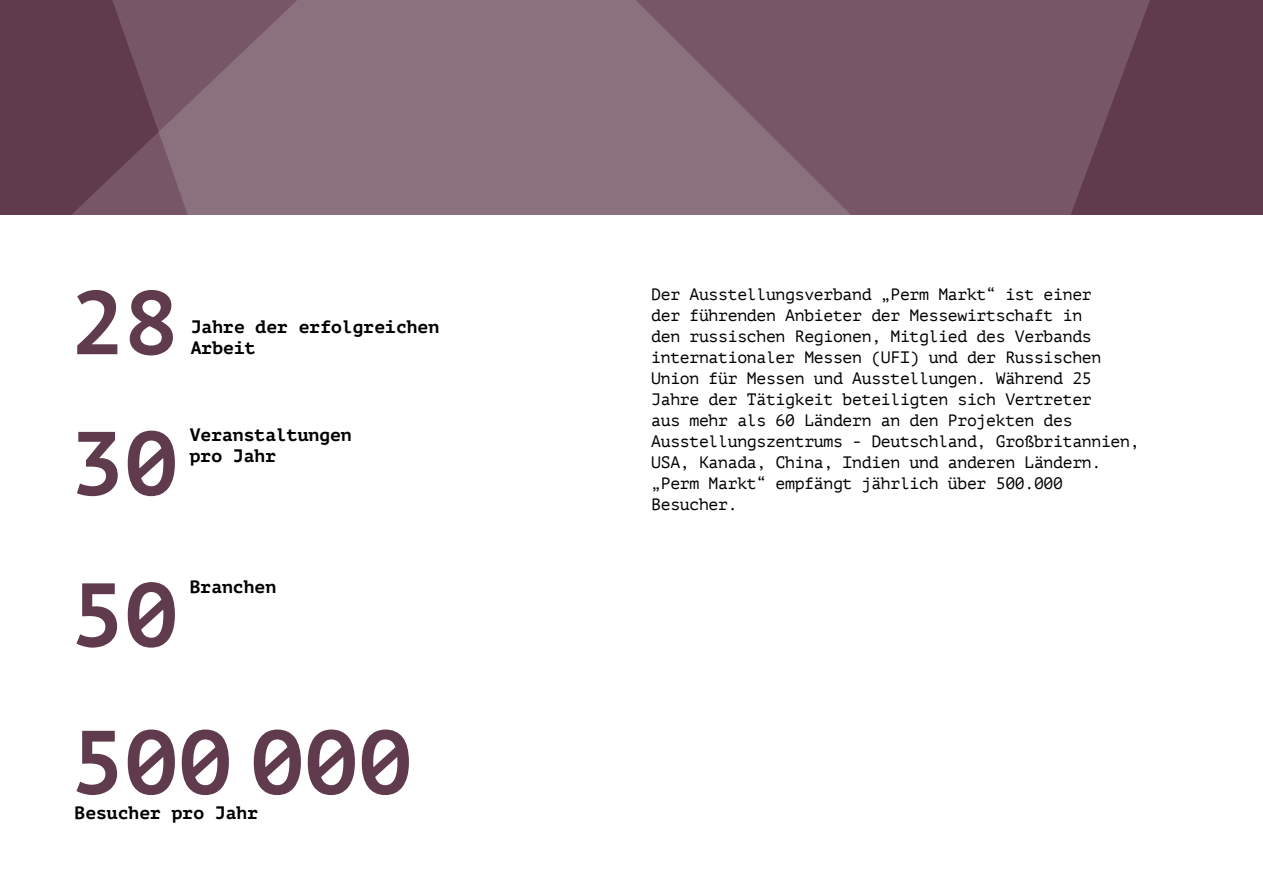
<style>
.page{position:relative;width:1263px;height:893px;background:#fff}
.page>*{position:absolute;margin:0;border:0;box-sizing:border-box;transform-origin:0 0}
.t1{font:700 90px/151.5px "PT Mono";color:#603a4d}
.t2{font:700 18px/21px "PT Mono";color:#000}
.t3{font:16.5px/21px "PT Mono";letter-spacing:-.02em;color:#000}
</style>
<div class="page">
<svg style="left:0;top:0;width:1263px;height:215px"></svg>
<h1 class="t1" style="left:70px;top:246px;width:110px">28</h1>
<p class="t2" style="left:191px;top:316px;width:250px">Jahre der erfolgreichen<br>Arbeit</p>
<h1 class="t1" style="left:70px;top:387px;width:110px">30<br>50</h1>
<p class="t2" style="left:190px;top:424px;width:164px">Veranstaltungen pro Jahr</p>
<p class="t2" style="left:190px;top:577px;width:88px">Branchen</p>
<h1 class="t1" style="left:70px;top:686px;width:343px">500 000</h1>
<p class="t2" style="left:75px;top:802px;width:185px">Besucher pro Jahr</p>
<p class="t3" style="left:651px;top:284px;width:490px">Der Ausstellungsverband „Perm Markt“ ist einer<br>der führenden Anbieter der Messewirtschaft in<br>den russischen Regionen, Mitglied des Verbands internationaler Messen (UFI) und der Russischen Union für Messen und Ausstellungen. Während 25<br>Jahre der Tätigkeit beteiligten sich Vertreter<br>aus mehr als 60 Ländern an den Projekten des Ausstellungszentrums - Deutschland, Großbritannien, USA, Kanada, China, Indien und anderen Ländern. „Perm Markt“ empfängt jährlich über 500.000<br>Besucher.</p>
</div>
